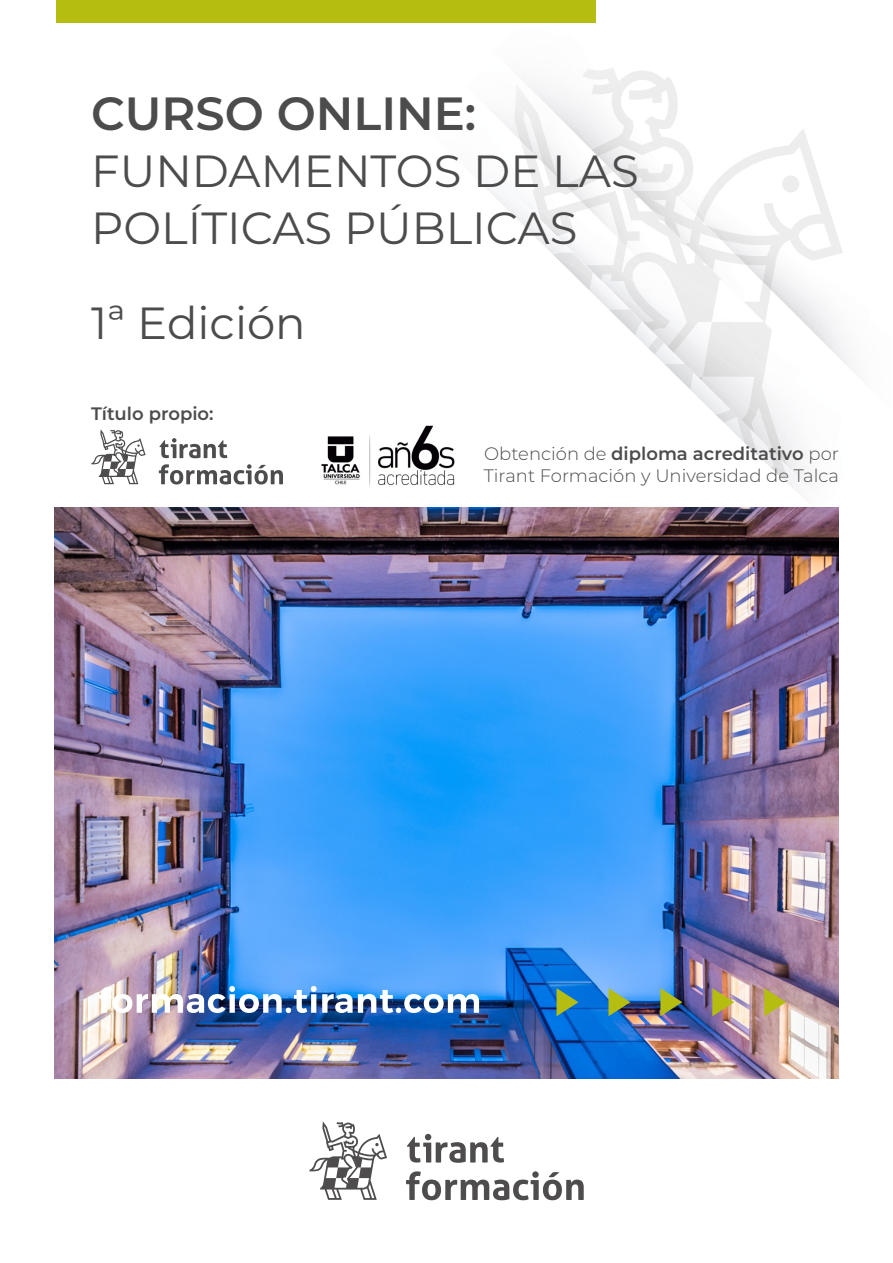
<style>
.page{position:relative;width:893px;height:1263px;background:#fff}
.page>*{position:absolute;margin:0;border:0;box-sizing:border-box;transform-origin:0 0}
.t1{font:600 46.5px "Montserrat";color:#4d4c4c}
.t2{font:45px/57px "Montserrat";color:#4d4c4c}
.t3{font:300 18px/21.6px "Montserrat";color:#4d4c4c}
.t4{font:600 18px "Montserrat";color:#4d4c4c}
.s1{font-weight:600}
</style>
<div class="page">
<img style="left:816px;top:352px;width:54px;height:38px">
<img style="left:816px;top:376px;width:41px;height:14px">
<img style="left:595px;top:0;width:1px;height:23px">
<svg style="left:363px;top:82px;width:453px;height:426px"></svg>
<div style="left:56px;top:0;width:539px;height:23px;background:#b4bd10"></div>
<img style="left:54px;top:508px;width:785px;height:570px">
<svg style="left:557px;top:988px;width:21px;height:28px"></svg>
<svg style="left:608px;top:988px;width:22px;height:28px"></svg>
<svg style="left:660px;top:988px;width:22px;height:28px"></svg>
<svg style="left:712px;top:988px;width:22px;height:28px"></svg>
<svg style="left:764px;top:988px;width:22px;height:28px"></svg>
<svg style="left:309px;top:1121px;width:78px;height:79px"></svg>
<svg style="left:406px;top:1171px;width:178px;height:29px"></svg>
<svg style="left:407px;top:1134px;width:97px;height:29px"></svg>
<img style="left:99px;top:986px;width:380px;height:27px">
<svg style="left:91px;top:429px;width:55px;height:55px"></svg>
<svg style="left:159px;top:464px;width:124px;height:20px"></svg>
<svg style="left:159px;top:438px;width:68px;height:20px"></svg>
<img style="left:321px;top:419px;width:140px;height:71px">
<h1 class="t1" style="left:91px;top:81px;width:386px">CURSO ONLINE:</h1>
<h2 class="t2" style="left:91px;top:141px;width:549px">FUNDAMENTOS DE LAS<br>POLÍTICAS PÚBLICAS</h2>
<h2 class="t2" style="left:91px;top:293px;width:216px">1ª Edición</h2>
<p class="t4" style="left:91px;top:400px;width:124px">Título propio:</p>
<p class="t3" style="left:484px;top:442px;width:357px">Obtención de <span class="s1">diploma acreditativo</span> por<br>Tirant Formación y Universidad de Talca</p>
</div>
